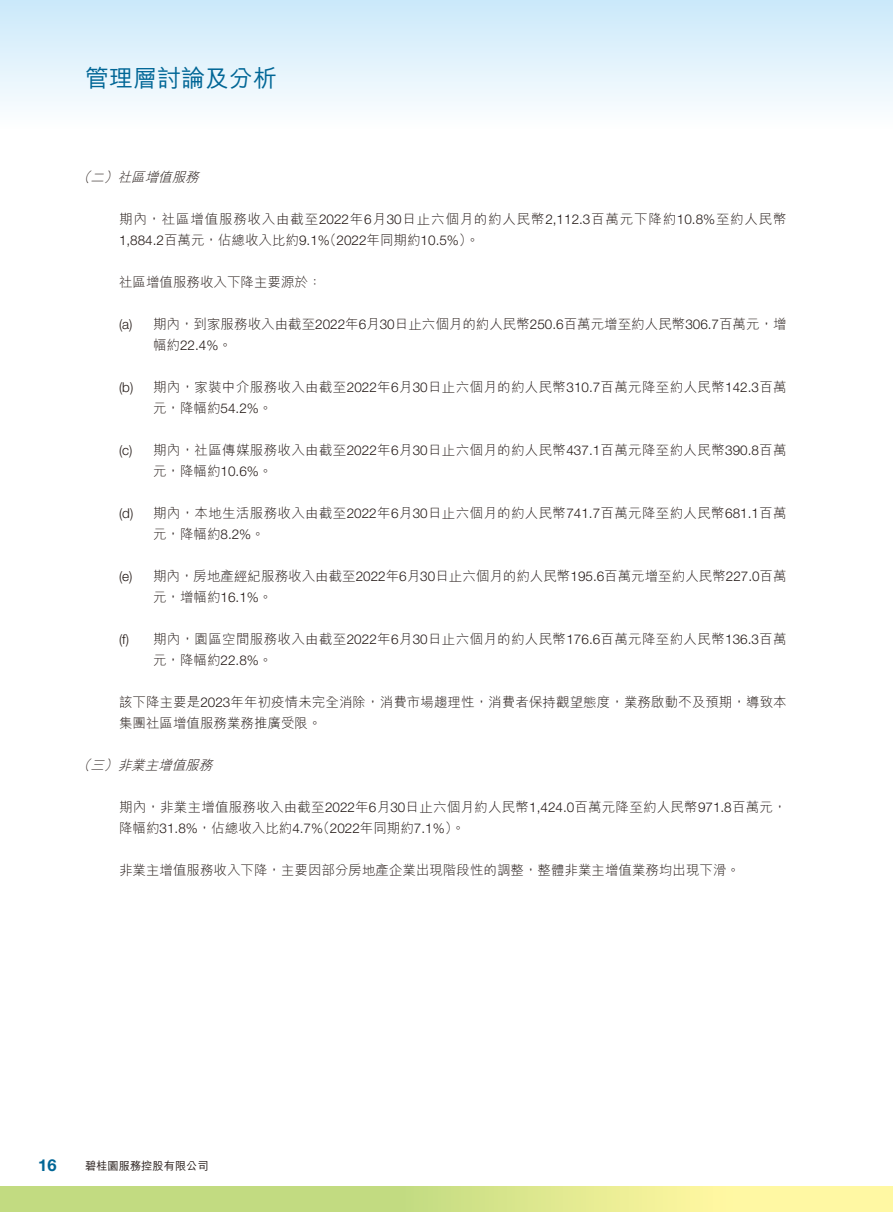
<style>
.page{position:relative;width:893px;height:1212px;background:#fff}
.page>*{position:absolute;margin:0;border:0;box-sizing:border-box;transform-origin:0 0}
.t1{font:500 24px "M Hei HK";color:#006696}
.t2{font:700 16.5px "Helvetica Neue LT Std";color:#006696}
.t3{font:300 13.5px/21px "M Hei HK";letter-spacing:.005em;color:#231916}
.t4{font:300 13.5px/21px "M Hei HK";letter-spacing:.025em;color:#231916}
.t5{font:300 13.5px "M Hei HK";letter-spacing:.06em;color:#231916}
.t6{font:300 13.5px "Helvetica Neue LT Std";color:#231916}
.t7{font:italic 300 13.5px "M Hei HK";color:#231916}
.t8{font:500 11.25px "M Hei HK";color:#231916}
.s1{font-family:"Helvetica Neue LT Std"}
.s2{font-family:"M Hei HK"}
</style>
<div class="page">
<div style="left:0;top:0;width:893px;height:138px;background:linear-gradient(to bottom,#cae9fa,#fff)"></div>
<svg style="left:0;top:1186px;width:893px;height:26px;background:#d8e58d"></svg>
<h1 class="t1" style="left:85px;top:61px;width:193px">管理層討論及分析</h1>
<p class="t7" style="left:77px;top:168px;width:128px">（二）社區增值服務</p>
<p class="t5" style="left:119px;top:210px;width:669px">期內，社區增值服務收入由截至<span class="s1">2022</span>年<span class="s1">6</span>月<span class="s1">30</span>日止六個月的約人民幣<span class="s1">2,112.3</span>百萬元下降約<span class="s1">10.8%</span>至約人民幣</p>
<p class="t6" style="left:119px;top:232px;width:362px">1,884.2<span class="s2">百萬元，佔總收入比約</span>9.1%<span class="s2">（</span>2022<span class="s2">年同期約</span>10.5%<span class="s2">）。</span></p>
<p class="t3" style="left:119px;top:271px;width:204px">社區增值服務收入下降主要源於：</p>
<p class="t3" style="left:119px;top:313px;width:669px"><span class="s1">(a)</span> 期內，到家服務收入由截至<span class="s1">2022</span>年<span class="s1">6</span>月<span class="s1">30</span>日止六個月的約人民幣<span class="s1">250.6</span>百萬元增至約人民幣<span class="s1">306.7</span>百萬元，增</p>
<p class="t6" style="left:153px;top:337px;width:80px"><span class="s2">幅約</span>22.4%<span class="s2">。</span></p>
<p class="t4" style="left:153px;top:376px;width:635px;text-indent:-34px"><span class="s1">(b)</span> 期內，家裝中介服務收入由截至<span class="s1">2022</span>年<span class="s1">6</span>月<span class="s1">30</span>日止六個月的約人民幣<span class="s1">310.7</span>百萬元降至約人民幣<span class="s1">142.3</span>百萬元，降幅約<span class="s1">54.2%</span>。</p>
<p class="t4" style="left:153px;top:439px;width:635px;text-indent:-34px"><span class="s1">(c)</span> 期內，社區傳媒服務收入由截至<span class="s1">2022</span>年<span class="s1">6</span>月<span class="s1">30</span>日止六個月的約人民幣<span class="s1">437.1</span>百萬元降至約人民幣<span class="s1">390.8</span>百萬元，降幅約<span class="s1">10.6%</span>。</p>
<p class="t4" style="left:153px;top:502px;width:635px;text-indent:-34px"><span class="s1">(d)</span> 期內，本地生活服務收入由截至<span class="s1">2022</span>年<span class="s1">6</span>月<span class="s1">30</span>日止六個月的約人民幣<span class="s1">741.7</span>百萬元降至約人民幣<span class="s1">681.1</span>百萬元，降幅約<span class="s1">8.2%</span>。</p>
<p class="t3" style="left:153px;top:565px;width:635px;text-indent:-34px"><span class="s1">(e)</span> 期內，房地產經紀服務收入由截至<span class="s1">2022</span>年<span class="s1">6</span>月<span class="s1">30</span>日止六個月的約人民幣<span class="s1">195.6</span>百萬元增至約人民幣<span class="s1">227.0</span>百萬元，增幅約<span class="s1">16.1%</span>。</p>
<p class="t4" style="left:153px;top:628px;width:635px;text-indent:-34px"><span class="s1">(f)</span> 期內，園區空間服務收入由截至<span class="s1">2022</span>年<span class="s1">6</span>月<span class="s1">30</span>日止六個月的約人民幣<span class="s1">176.6</span>百萬元降至約人民幣<span class="s1">136.3</span>百萬元，降幅約<span class="s1">22.8%</span>。</p>
<p class="t3" style="left:119px;top:691px;width:669px">該下降主要是<span class="s1">2023</span>年年初疫情未完全消除，消費市場趨理性，消費者保持觀望態度，業務啟動不及預期，導致本集團社區增值服務業務推廣受限。</p>
<p class="t7" style="left:77px;top:756px;width:142px">（三）非業主增值服務</p>
<p class="t3" style="left:119px;top:796px;width:669px">期內，非業主增值服務收入由截至<span class="s1">2022</span>年<span class="s1">6</span>月<span class="s1">30</span>日止六個月約人民幣<span class="s1">1,424.0</span>百萬元降至約人民幣<span class="s1">971.8</span>百萬元，降幅約<span class="s1">31.8%</span>，佔總收入比約<span class="s1">4.7%</span>（<span class="s1">2022</span>年同期約<span class="s1">7.1%</span>）。</p>
<p class="t3" style="left:119px;top:859px;width:623px">非業主增值服務收入下降，主要因部分房地產企業出現階段性的調整，整體非業主增值業務均出現下滑。</p>
<p class="t2" style="left:38px;top:1155px;width:20px">16</p>
<p class="t8" style="left:85px;top:1158px;width:125px">碧桂園服務控股有限公司</p>
</div>
